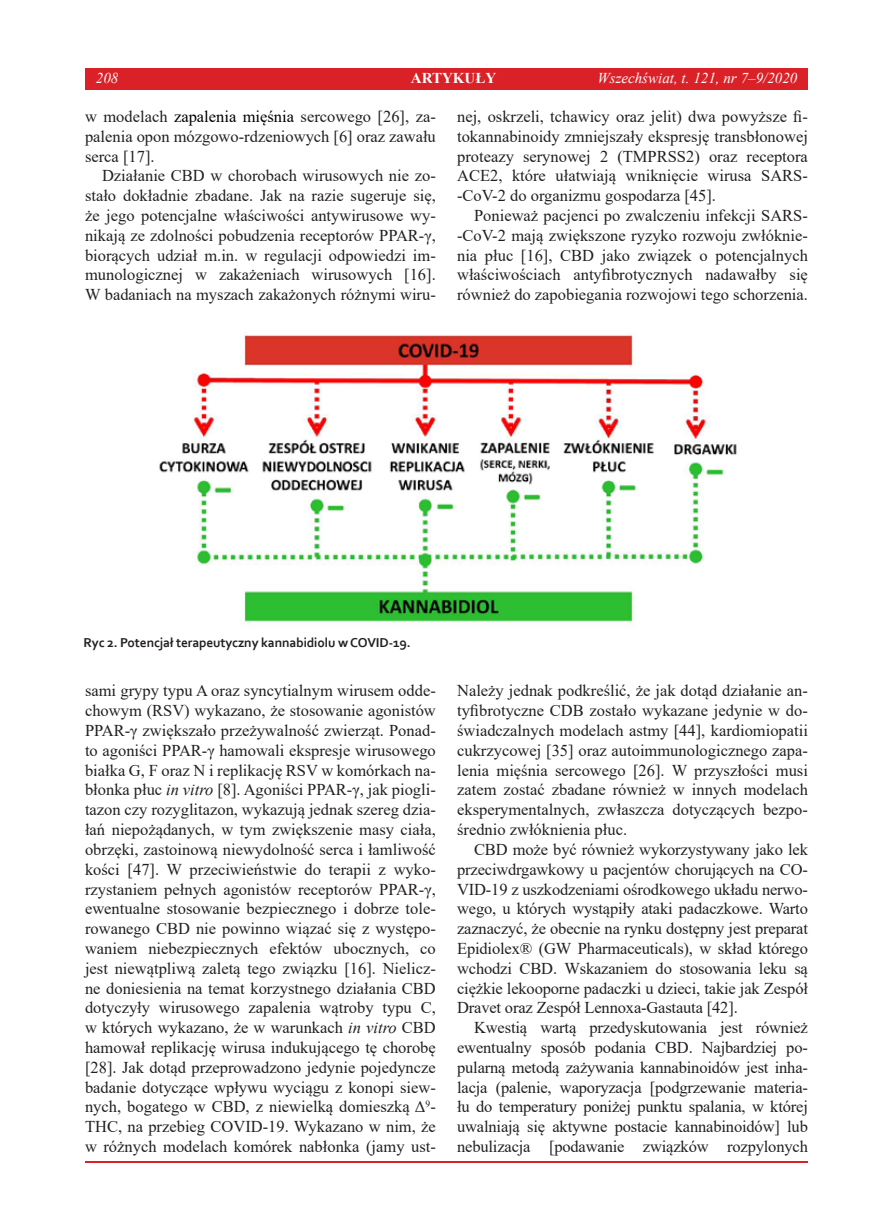
<style>
.page{position:relative;width:893px;height:1225px;background:#fff}
.page>*{position:absolute;margin:0;border:0;box-sizing:border-box;transform-origin:0 0}
.t1{font:16.5px/19.8px "Times New Roman";color:#231f20;text-align:justify}
.t2{font:italic 15px "Times New Roman";color:#fff}
.t3{font:700 15px "Times New Roman";color:#fff}
.t4{font:700 13.5px "Corbel";letter-spacing:-.01em;color:#231f20}
.s1{font-style:normal}
.s2{color:#000}
.s3{font-style:italic}
</style>
<div class="page">
<hr style="left:85px;top:1161px;width:723px;height:1px;background:#da2128">
<img style="left:159px;top:334px;width:578px;height:291px">
<div style="left:85px;top:68px;width:723px;height:21px;background:#da2128"></div>
<p class="t2" style="left:96px;top:68px;width:24px">208</p>
<p class="t3" style="left:411px;top:67px;width:87px">ARTYKUŁY</p>
<p class="t2" style="left:597px;top:68px;width:201px">Wszechświat, t. 121, nr 7<span class="s1">–</span>9/2020</p>
<p class="t1" style="left:85px;top:106px;width:352px">w modelach <span class="s2">zapalenia mięśnia</span> sercowego [26], za&shy;palenia opon mózgowo-rdzeniowych [6] oraz zawału serca [17].</p>
<p class="t1" style="left:85px;top:165px;width:352px;text-indent:17px">Działanie CBD w chorobach wirusowych nie zo&shy;stało dokładnie zbadane. Jak na razie sugeruje się, że jego potencjalne właściwości antywirusowe wy&shy;nikają ze zdolności pobudzenia receptorów PPAR-γ, biorących udział m.in. w regulacji odpowiedzi im&shy;munologicznej w zakażeniach wirusowych [16].<br>W badaniach na myszach zakażonych różnymi wiru-</p>
<p class="t1" style="left:457px;top:106px;width:352px">nej, oskrzeli, tchawicy oraz jelit) dwa powyższe fi&shy;tokannabinoidy zmniejszały ekspresję transbłonowej proteazy serynowej 2 (TMPRSS2) oraz receptora ACE2, które ułatwiają wniknięcie wirusa SARS--CoV-2 do organizmu gospodarza [45].</p>
<p class="t1" style="left:457px;top:205px;width:352px;text-indent:17px">Ponieważ pacjenci po zwalczeniu infekcji SARS--CoV-2 mają zwiększone ryzyko rozwoju zwłóknie&shy;nia płuc [16], CBD jako związek o potencjalnych właściwościach antyfibrotycznych nadawałby się również do zapobiegania rozwojowi tego schorzenia.</p>
<p class="t4" style="left:84px;top:634px;width:329px">Ryc 2. Potencjał terapeutyczny kannabidiolu w COVID-19.</p>
<p class="t1" style="left:85px;top:680px;width:352px">sami grypy typu A oraz syncytialnym wirusem odde&shy;chowym (RSV) wykazano, że stosowanie agonistów PPAR-γ zwiększało przeżywalność zwierząt. Ponad&shy;to agoniści PPAR-γ hamowali ekspresje wirusowego białka G, F oraz N i replikację RSV w komórkach na&shy;błonka płuc <span class="s3">in vitro</span> [8]. Agoniści PPAR-γ, jak piogli&shy;tazon czy rozyglitazon, wykazują jednak szereg dzia&shy;łań niepożądanych, w tym zwiększenie masy ciała, obrzęki, zastoinową niewydolność serca i łamliwość kości [47]. W przeciwieństwie do terapii z wyko&shy;rzystaniem pełnych agonistów receptorów PPAR-γ, ewentualne stosowanie bezpiecznego i dobrze tole&shy;rowanego CBD nie powinno wiązać się z występo&shy;waniem niebezpiecznych efektów ubocznych, co jest niewątpliwą zaletą tego związku [16]. Nielicz&shy;ne doniesienia na temat korzystnego działania CBD dotyczyły wirusowego zapalenia wątroby typu C, w których wykazano, że w warunkach <span class="s3">in vitro</span> CBD hamował replikację wirusa indukującego tę chorobę [28]. Jak dotąd przeprowadzono jedynie pojedyncze badanie dotyczące wpływu wyciągu z konopi siew&shy;nych, bogatego w CBD, z niewielką domieszką Δ<sup>9</sup>- THC, na przebieg COVID-19. Wykazano w nim, że w różnych modelach komórek nabłonka (jamy ust-</p>
<p class="t1" style="left:457px;top:680px;width:352px">Należy jednak podkreślić, że jak dotąd działanie an&shy;tyfibrotyczne CDB zostało wykazane jedynie w do&shy;świadczalnych modelach astmy [44], kardiomiopatii cukrzycowej [35] oraz autoimmunologicznego zapa&shy;lenia mięśnia sercowego [26]. W przyszłości musi zatem zostać zbadane również w innych modelach eksperymentalnych, zwłaszcza dotyczących bezpo&shy;średnio zwłóknienia płuc.</p>
<p class="t1" style="left:457px;top:839px;width:352px;text-indent:17px">CBD może być również wykorzystywany jako lek przeciwdrgawkowy u pacjentów chorujących na CO-VID-19 z uszkodzeniami ośrodkowego układu nerwo&shy;wego, u których wystąpiły ataki padaczkowe. Warto zaznaczyć, że obecnie na rynku dostępny jest preparat Epidiolex® (GW Pharmaceuticals), w skład którego wchodzi CBD. Wskazaniem do stosowania leku są ciężkie lekooporne padaczki u dzieci, takie jak Zespół Dravet oraz Zespół Lennoxa-Gastauta [42].</p>
<p class="t1" style="left:457px;top:1017px;width:352px;text-indent:17px">Kwestią wartą przedyskutowania jest również ewentualny sposób podania CBD. Najbardziej po&shy;pularną metodą zażywania kannabinoidów jest inha&shy;lacja (palenie, waporyzacja [podgrzewanie materia&shy;łu do temperatury poniżej punktu spalania, w której uwalniają się aktywne postacie kannabinoidów] lub nebulizacja [podawanie związków rozpylonych</p>
</div>
